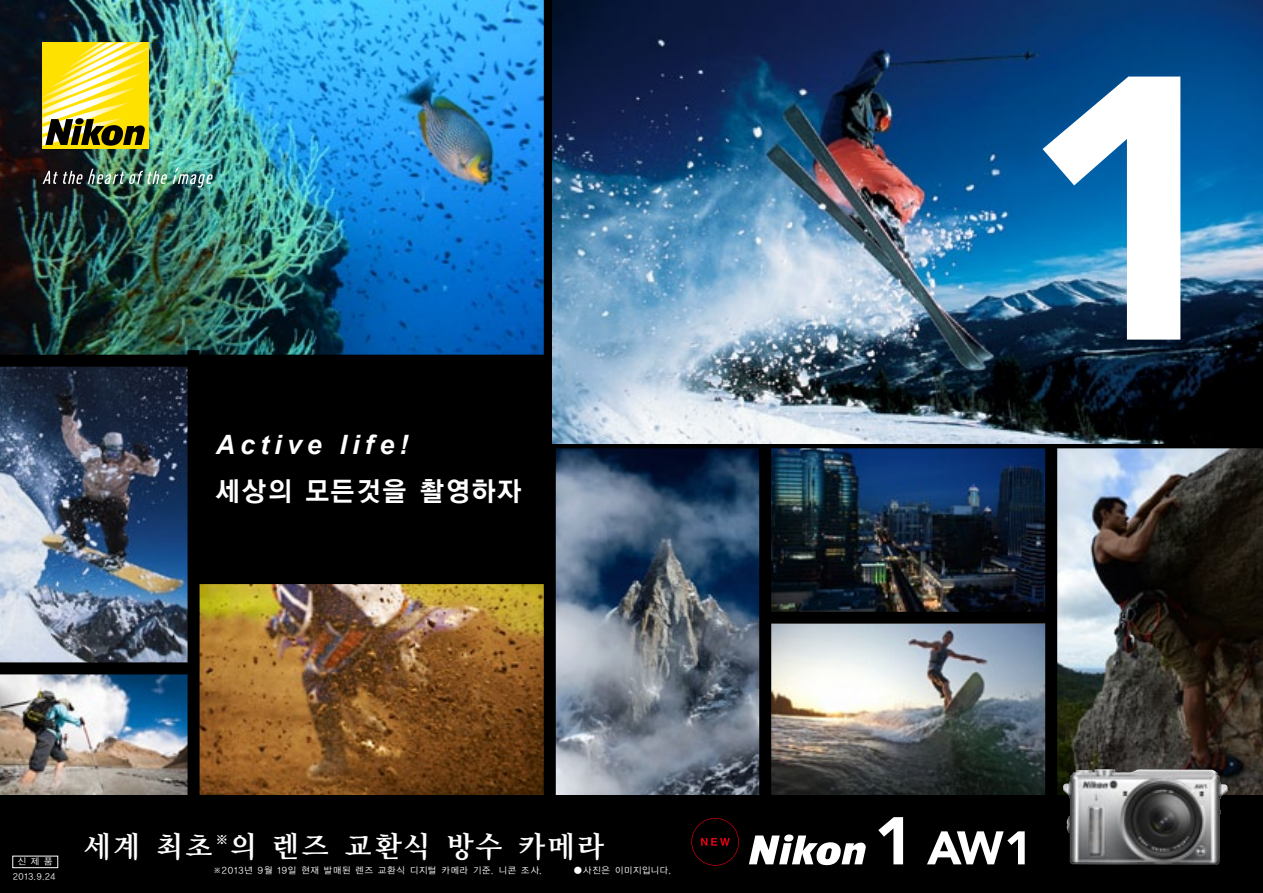
<style>
.page{position:relative;width:1263px;height:893px;background:#fff}
.page>*{position:absolute;margin:0;border:0;box-sizing:border-box;transform-origin:0 0}
.t1{font:28.8px "Chung M";letter-spacing:.015em;color:#fff}
.t2{font:italic 700 26.7px "Arial";letter-spacing:.2em;color:#fff}
.t3{font:26.7px "YGO550";letter-spacing:.07em;color:#fff}
.t4{font:9px "YGO32";letter-spacing:.01em;color:#fff}
.t5{font:8.55px "YGO32";letter-spacing:.005em;color:#fff}
</style>
<div class="page">
<img style="left:0;top:367px;width:188px;height:295px">
<img style="left:0;top:674px;width:188px;height:121px">
<img style="left:556px;top:448px;width:203px;height:347px">
<img style="left:0;top:0;width:544px;height:355px">
<img style="left:1057px;top:448px;width:206px;height:347px">
<div style="left:193px;top:359px;width:357px;height:217px;background:#000"></div>
<img style="left:771px;top:625px;width:274px;height:170px">
<img style="left:200px;top:584px;width:344px;height:211px">
<img style="left:771px;top:448px;width:274px;height:164px">
<div style="left:43px;top:43px;width:106px;height:106px;background:#ffe100"></div>
<svg style="left:43px;top:43px;width:106px;height:103px"></svg>
<svg style="left:173px;top:167px;width:40px;height:21px"></svg>
<img style="left:43px;top:169px;width:124px;height:15px">
<div style="left:544px;top:0;width:12px;height:807px;background:#000"></div>
<div style="left:759px;top:442px;width:12px;height:365px;background:#000"></div>
<div style="left:188px;top:350px;width:12px;height:457px;background:#000"></div>
<div style="left:550px;top:436px;width:713px;height:12px;background:#000"></div>
<div style="left:765px;top:612px;width:284px;height:12px;background:#000"></div>
<div style="left:0;top:662px;width:195px;height:12px;background:#000"></div>
<div style="left:192px;top:572px;width:357px;height:12px;background:#000"></div>
<div style="left:0;top:355px;width:547px;height:12px;background:#000"></div>
<div style="left:1045px;top:433px;width:12px;height:374px;background:#000"></div>
<div style="left:0;top:795px;width:1263px;height:98px;background:#000"></div>
<img style="left:1063px;top:769px;width:164px;height:96px">
<svg style="left:927px;top:831px;width:98px;height:33px"></svg>
<svg style="left:749px;top:835px;width:117px;height:31px"></svg>
<svg style="left:878px;top:817px;width:25px;height:47px"></svg>
<svg style="left:691px;top:818px;width:48px;height:48px"></svg>
<div style="left:13px;top:856px;width:45px;height:12px;border:1px solid #fff"></div>
<img style="left:553px;top:0;width:710px;height:444px">
<svg style="left:1042px;top:77px;width:138px;height:263px"></svg>
<h2 class="t2" style="left:216px;top:427px;width:194px">Active life!</h2>
<h2 class="t3" style="left:216px;top:476px;width:307px">세상의 모든것을 촬영하자</h2>
<p class="t4" style="left:18px;top:856px;width:37px">신 제 품</p>
<p class="t5" style="left:13px;top:871px;width:44px">2013.9.24</p>
<h1 class="t1" style="left:83px;top:831px;width:524px">세계 최초<sup>※</sup>의 렌즈 교환식 방수 카메라</h1>
<p class="t4" style="left:213px;top:865px;width:331px">※2013년 9월 19일 현재 발매된 렌즈 교환식 디지털 카메라 기준. 니콘 조사.</p>
<p class="t4" style="left:574px;top:865px;width:99px">●사진은 이미지입니다.</p>
</div>
